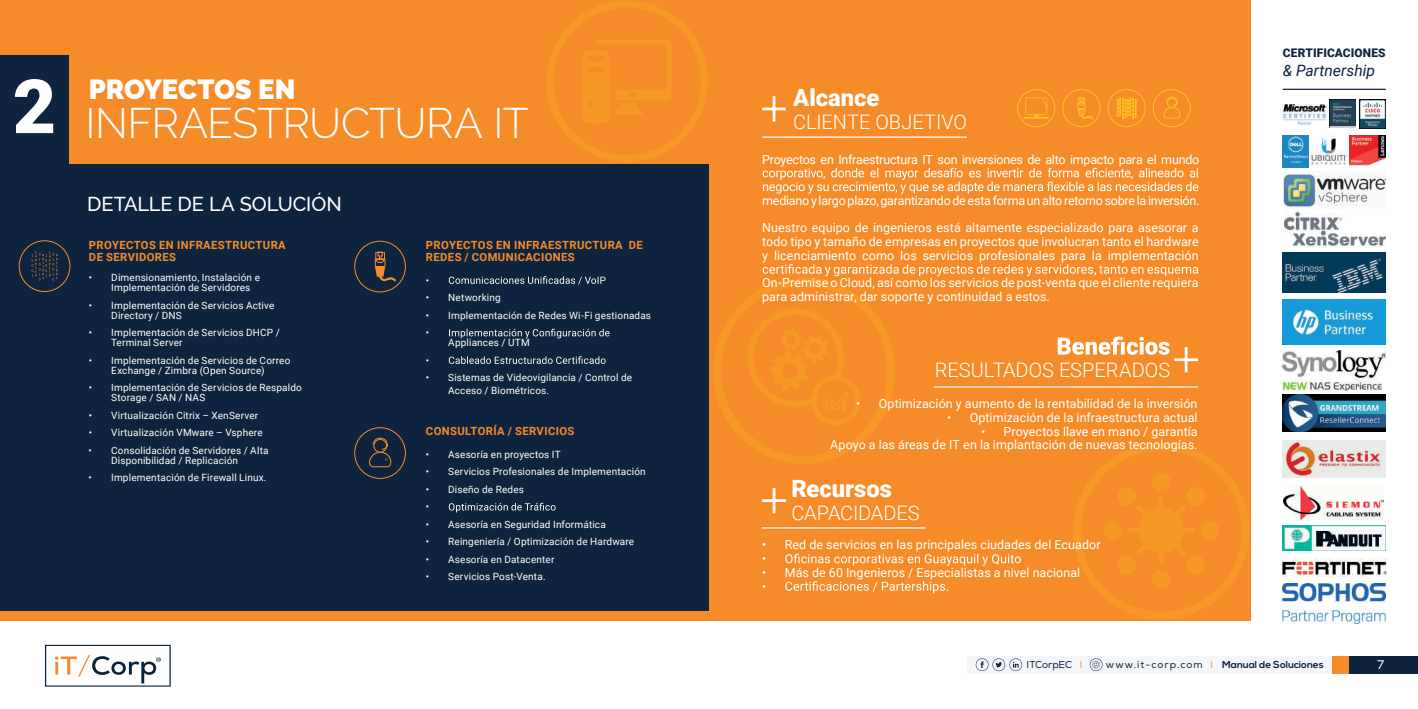
<style>
.page{position:relative;width:1418px;height:709px;background:#fff}
.page>*{position:absolute;margin:0;border:0;box-sizing:border-box;transform-origin:0 0}
.t1{font:300 42.5px "Raleway";letter-spacing:-.015em;color:#fff}
.t2{font:900 27.5px "Raleway";letter-spacing:-.005em;color:#fff}
.t3{font:900 23.75px "Roboto";color:#fff}
.t4{font:300 20px "Roboto";letter-spacing:-.005em;color:#fff}
.t5{font:500 20px "Raleway";letter-spacing:-.005em;color:#fff}
.t6{font:italic 15.62px "Roboto";color:#0e243e}
.t7{font:12.5px/13.8px "Roboto";letter-spacing:.005em;color:#fff}
.t8{font:12.5px "Roboto";letter-spacing:-.02em;color:#fff}
.t9{font:12.5px "Nexa";color:#fff}
.t10{font:900 11.88px "Roboto";letter-spacing:.01em;color:#0e243e}
.t11{font:700 11.25px/12.5px "Roboto";letter-spacing:.035em;color:#f68c29}
.t12{font:10px/10px "Roboto";letter-spacing:.015em;color:#fff}
.t13{font:700 10px "Nexa";color:#0e243e}
.t14{font:10px "Nexa";letter-spacing:-.005em;color:#0e243e}
.s1{font-family:"Roboto";font-weight:900;font-size:75px}
.s2{color:#f68c29}
.s3{font-weight:400}
.s4{font-weight:400;color:#f68c29}
</style>
<div class="page">
<svg style="left:45px;top:645px;width:126px;height:41px"></svg>
<div style="left:0;top:0;width:709px;height:620px;background:#f68c29"></div>
<div style="left:0;top:164px;width:709px;height:447px;background:#0e243e"></div>
<svg style="left:449px;top:503px;width:106px;height:9px"></svg>
<svg style="left:449px;top:276px;width:156px;height:8px"></svg>
<svg style="left:449px;top:329px;width:160px;height:9px"></svg>
<svg style="left:449px;top:356px;width:156px;height:8px"></svg>
<div style="left:19px;top:240px;width:51px;height:52px;border:1px solid #f68c29;border-radius:50%"></div>
<svg style="left:32px;top:251px;width:25px;height:30px"></svg>
<div style="left:354px;top:241px;width:52px;height:51px;border:1px solid #f68c29;border-radius:50%"></div>
<svg style="left:374px;top:251px;width:22px;height:30px"></svg>
<div style="left:354px;top:427px;width:52px;height:52px;border:1px solid #f68c29;border-radius:50%"></div>
<svg style="left:369px;top:437px;width:23px;height:30px"></svg>
<div style="left:0;top:55px;width:69px;height:117px;background:#0e243e"></div>
<svg style="left:547px;top:1px;width:160px;height:161px"></svg>
<div style="left:1348px;top:656px;width:69px;height:17px;background:#0e243e"></div>
<div style="left:1331px;top:656px;width:17px;height:17px;background:#f68c29"></div>
<div style="left:966px;top:656px;width:365px;height:17px;background:#f5f6f9"></div>
<svg style="left:975px;top:658px;width:47px;height:13px"></svg>
<svg style="left:1089px;top:658px;width:13px;height:13px"></svg>
<div style="left:709px;top:0;width:541px;height:620px;background:#f68c29"></div>
<svg style="left:762px;top:96px;width:24px;height:26px"></svg>
<hr style="left:762px;top:136px;width:204px;height:2px;background:#fff">
<div style="left:1017px;top:89px;width:38px;height:38px;border:1px solid #fdbd23;border-radius:50%"></div>
<svg style="left:1023px;top:97px;width:26px;height:22px"></svg>
<div style="left:1062px;top:89px;width:38px;height:38px;border:1px solid #fdbd23;border-radius:50%"></div>
<svg style="left:1077px;top:97px;width:16px;height:22px"></svg>
<div style="left:1107px;top:89px;width:38px;height:38px;border:1px solid #fdbd23;border-radius:50%"></div>
<svg style="left:1116px;top:97px;width:20px;height:22px"></svg>
<div style="left:1152px;top:89px;width:38px;height:38px;border:1px solid #fdbd23;border-radius:50%"></div>
<svg style="left:1163px;top:97px;width:17px;height:22px"></svg>
<hr style="left:1282px;top:89px;width:103px;height:1px;background:#0e243e">
<svg style="left:762px;top:168px;width:436px;height:26px"></svg>
<svg style="left:714px;top:264px;width:535px;height:355px"></svg>
<img style="left:1282px;top:253px;width:103px;height:39px">
<img style="left:1282px;top:105px;width:43px;height:19px">
<img style="left:1359px;top:99px;width:26px;height:29px">
<img style="left:1282px;top:299px;width:103px;height:46px">
<img style="left:1329px;top:99px;width:26px;height:29px">
<img style="left:1349px;top:135px;width:36px;height:31px">
<img style="left:1283px;top:171px;width:102px;height:76px">
<img style="left:1282px;top:135px;width:25px;height:32px">
<img style="left:1310px;top:135px;width:37px;height:29px">
<img style="left:1282px;top:351px;width:103px;height:39px">
<img style="left:1282px;top:395px;width:103px;height:36px">
<img style="left:1282px;top:441px;width:103px;height:36px">
<img style="left:1283px;top:485px;width:100px;height:35px">
<img style="left:1282px;top:526px;width:103px;height:24px">
<img style="left:1282px;top:559px;width:103px;height:17px">
<img style="left:1282px;top:584px;width:103px;height:39px">
<h2 class="t2" style="left:89px;top:73px;width:208px">PROYECTOS EN</h2>
<h1 class="t1" style="left:13px;top:98px;width:517px"><span class="s1">2</span> INFRAESTRUCTURA IT</h1>
<h3 class="t5" style="left:87px;top:192px;width:256px">DETALLE DE LA SOLUCIÓN</h3>
<p class="t11" style="left:89px;top:238px;width:198px">PROYECTOS EN INFRAESTRUCTURA<br>DE SERVIDORES</p>
<p class="t12" style="left:111px;top:272px;width:150px;text-indent:-23px">• Dimensionamiento, Instalación e<br>Implementación de Servidores</p>
<p class="t12" style="left:111px;top:300px;width:164px;text-indent:-22px">• Implementación de Servicios Active<br>Directory / DNS</p>
<p class="t12" style="left:111px;top:327px;width:170px;text-indent:-22px">• Implementación de Servicios DHCP /<br>Terminal Server</p>
<p class="t12" style="left:89px;top:355px;width:203px;text-align:center">• Implementación de Servicios de Correo<br>Exchange / Zimbra (Open Source)</p>
<p class="t12" style="left:111px;top:382px;width:192px;text-indent:-22px">• Implementación de Servicios de Respaldo<br>Storage / SAN / NAS</p>
<p class="t12" style="left:89px;top:410px;width:171px">• Virtualización Citrix – XenServer</p>
<p class="t12" style="left:89px;top:427px;width:175px">• Virtualización VMware – Vsphere</p>
<p class="t12" style="left:111px;top:445px;width:159px;text-indent:-22px">• Consolidación de Servidores / Alta<br>Disponibilidad / Replicación</p>
<p class="t12" style="left:89px;top:472px;width:179px">• Implementación de Firewall Linux.</p>
<p class="t11" style="left:426px;top:238px;width:218px">PROYECTOS EN INFRAESTRUCTURA DE<br>REDES / COMUNICACIONES</p>
<p class="t12" style="left:426px;top:275px;width:5px">•</p>
<p class="t12" style="left:426px;top:292px;width:77px">• Networking</p>
<p class="t12" style="left:426px;top:306px;width:227px;line-height:17.5px">• Implementación de Redes Wi-Fi gestionadas •</p>
<p class="t12" style="left:448px;top:337px;width:83px">Appliances / UTM</p>
<p class="t12" style="left:426px;top:355px;width:5px">•</p>
<p class="t12" style="left:448px;top:371px;width:185px;line-height:12.5px;text-indent:-22px">• Sistemas de Videovigilancia / Control de<br>Acceso / Biométricos.</p>
<p class="t11" style="left:426px;top:425px;width:150px">CONSULTORÍA / SERVICIOS</p>
<p class="t12" style="left:426px;top:449px;width:136px">• Asesoría en proyectos IT</p>
<p class="t12" style="left:426px;top:466px;width:221px">• Servicios Profesionales de Implementación</p>
<p class="t12" style="left:426px;top:480px;width:100px;line-height:17.5px">• Diseño de Redes •</p>
<p class="t12" style="left:426px;top:519px;width:181px">• Asesoría en Seguridad Informática</p>
<p class="t12" style="left:426px;top:536px;width:210px">• Reingeniería / Optimización de Hardware</p>
<p class="t12" style="left:426px;top:554px;width:130px">• Asesoría en Datacenter</p>
<p class="t12" style="left:426px;top:571px;width:121px">• Servicios Post-Venta.</p>
<h3 class="t3" style="left:793px;top:81px;width:88px">Alcance</h3>
<h3 class="t4" style="left:793px;top:108px;width:175px">CLIENTE OBJETIVO</h3>
<p class="t8" style="left:762px;top:150px;width:438px">Proyectos en Infraestructura IT son inversiones de alto impacto para el mundo</p>
<p class="t8" style="left:762px;top:192px;width:439px">medianoy largoplazo,garantizandode esta formaunaltoretornosobre la inversión.</p>
<p class="t7" style="left:762px;top:220px;width:438px;text-align:justify">Nuestro equipo de ingenieros está altamente especializado para asesorar a todo tipo y tamaño de empresas en proyectos que involucran tanto el hardware y licenciamiento como los servicios profesionales para la implementación</p>
<p class="t7" style="left:762px;top:275px;width:438px">On-Premise o Cloud, así como los servicios de post-venta que el cliente requiera para administrar, dar soporte y continuidad a estos.</p>
<h3 class="t4" style="left:935px;top:356px;width:237px">RESULTADOS ESPERADOS</h3>
<p class="t7" style="left:856px;top:396px;width:343px">• Optimización y aumento de la rentabilidad de la inversión</p>
<p class="t7" style="left:947px;top:410px;width:252px">• Optimización de la infraestructura actual</p>
<p class="t7" style="left:830px;top:424px;width:369px;text-align:right">• Proyectos llave en mano / garantía<br>Apoyo a las áreas de IT en la implantación de nuevas tecnologías.</p>
<h3 class="t3" style="left:791px;top:472px;width:102px">Recursos</h3>
<h3 class="t4" style="left:791px;top:498px;width:130px">CAPACIDADES</h3>
<p class="t7" style="left:762px;top:537px;width:340px">• Red de servicios en las principales ciudades del Ecuador •</p>
<p class="t7" style="left:762px;top:565px;width:319px">• Más de 60 Ingenieros / Especialistas a nivel nacional •</p>
<p class="t10" style="left:1282px;top:45px;width:104px">CERTIFICACIONES</p>
<h3 class="t6" style="left:1282px;top:59px;width:94px">&amp; Partnership</h3>
<p class="t14" style="left:1026px;top:658px;width:57px">ITCorpEC <span class="s2">l</span></p>
<p class="t13" style="left:1105px;top:658px;width:219px"><span class="s3">www.it-corp.com</span> <span class="s4">l</span> Manual de Soluciones</p>
<p class="t9" style="left:1376px;top:657px;width:9px">7</p>
</div>
